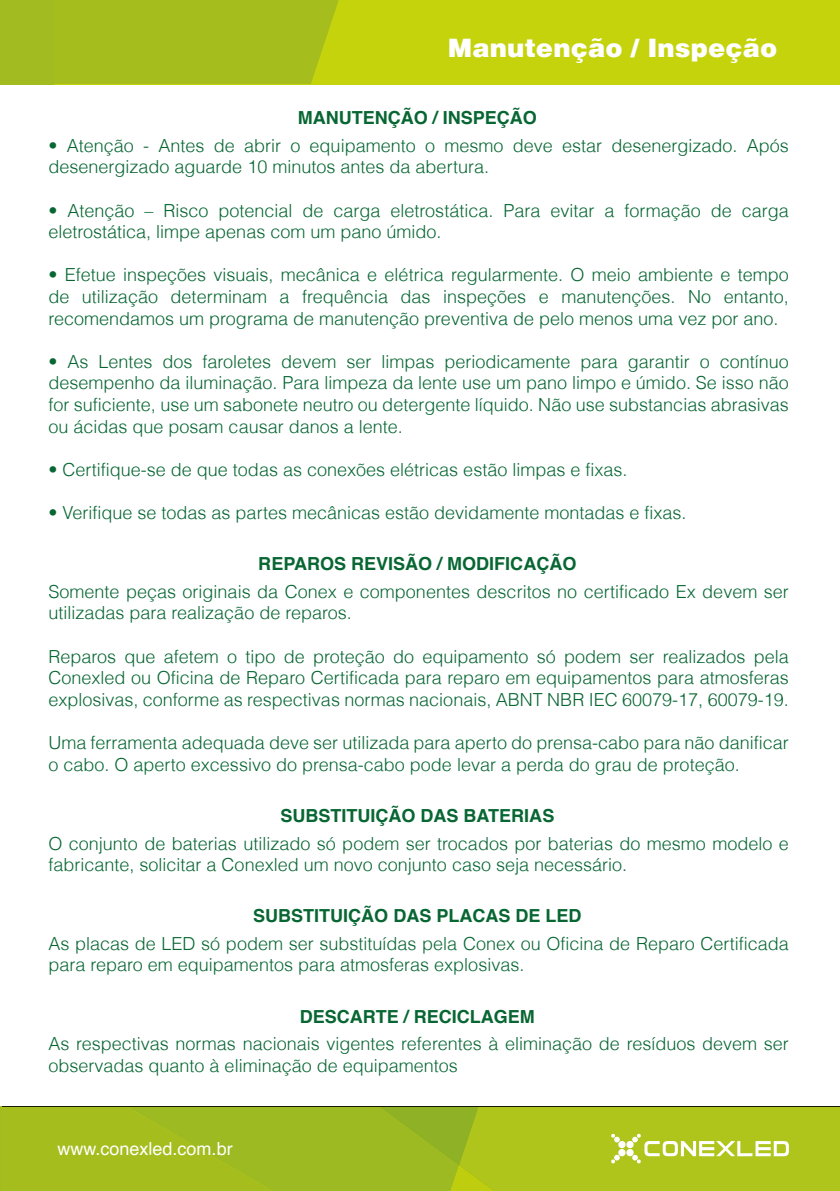
<style>
.page{position:relative;width:840px;height:1191px;background:#fff}
.page>*{position:absolute;margin:0;border:0;box-sizing:border-box;transform-origin:0 0}
.t1{font:900 26px "Helvetica";color:#fff}
.t2{font:300 18px/21.6px "Helvetica";color:#076632}
.t3{font:700 18px "Helvetica";color:#076632}
.t4{font:18px "Helvetica";color:#fff}
</style>
<div class="page">
<div style="left:0;top:0;width:311px;height:84px;background:#a5be1e"></div>
<div style="left:311px;top:0;width:528px;height:84px;background:#c5d30d"></div>
<svg style="left:0;top:1107px;width:839px;height:84px;background:#a7c022"></svg>
<h1 class="t1" style="left:447px;top:32px;width:331px">Manutenção / Inspeção</h1>
<p class="t3" style="left:297px;top:103px;width:241px">MANUTENÇÃO / INSPEÇÃO</p>
<p class="t2" style="left:48px;top:134px;width:741px">• Atenção - Antes de abrir o equipamento o mesmo deve estar desenergizado. Após desenergizado aguarde 10 minutos antes da abertura.</p>
<p class="t2" style="left:48px;top:199px;width:741px">• Atenção – Risco potencial de carga eletrostática. Para evitar a formação de carga eletrostática, limpe apenas com um pano úmido.</p>
<p class="t2" style="left:48px;top:264px;width:741px;text-align:justify">• Efetue inspeções visuais, mecânica e elétrica regularmente. O meio ambiente e tempo de utilização determinam a frequência das inspeções e manutenções. No entanto, recomendamos um programa de manutenção preventiva de pelo menos uma vez por ano.</p>
<p class="t2" style="left:48px;top:350px;width:741px;text-align:justify">• As Lentes dos faroletes devem ser limpas periodicamente para garantir o contínuo desempenho da iluminação. Para limpeza da lente use um pano limpo e úmido. Se isso não for suficiente, use um sabonete neutro ou detergente líquido. Não use substancias abrasivas ou ácidas que posam causar danos a lente.</p>
<p class="t2" style="left:48px;top:458px;width:580px">• Certifique-se de que todas as conexões elétricas estão limpas e fixas.</p>
<p class="t2" style="left:48px;top:502px;width:639px">• Verifique se todas as partes mecânicas estão devidamente montadas e fixas.</p>
<p class="t3" style="left:258px;top:549px;width:319px">REPAROS REVISÃO / MODIFICAÇÃO</p>
<p class="t2" style="left:48px;top:580px;width:741px">Somente peças originais da Conex e componentes descritos no certificado Ex devem ser utilizadas para realização de reparos.</p>
<p class="t2" style="left:48px;top:645px;width:741px;text-align:justify">Reparos que afetem o tipo de proteção do equipamento só podem ser realizados pela Conexled ou Oficina de Reparo Certificada para reparo em equipamentos para atmosferas explosivas, conforme as respectivas normas nacionais, ABNT NBR IEC 60079-17, 60079-19.</p>
<p class="t2" style="left:48px;top:731px;width:741px">Uma ferramenta adequada deve ser utilizada para aperto do prensa-cabo para não danificar o cabo. O aperto excessivo do prensa-cabo pode levar a perda do grau de proteção.</p>
<p class="t3" style="left:280px;top:801px;width:275px">SUBSTITUIÇÃO DAS BATERIAS</p>
<p class="t2" style="left:48px;top:832px;width:741px">O conjunto de baterias utilizado só podem ser trocados por baterias do mesmo modelo e fabricante, solicitar a Conexled um novo conjunto caso seja necessário.</p>
<p class="t3" style="left:253px;top:901px;width:330px">SUBSTITUIÇÃO DAS PLACAS DE LED</p>
<p class="t2" style="left:48px;top:932px;width:741px">As placas de LED só podem ser substituídas pela Conex ou Oficina de Reparo Certificada para reparo em equipamentos para atmosferas explosivas.</p>
<p class="t3" style="left:299px;top:1001px;width:237px">DESCARTE / RECICLAGEM</p>
<p class="t2" style="left:48px;top:1032px;width:741px">As respectivas normas nacionais vigentes referentes à eliminação de resíduos devem ser observadas quanto à eliminação de equipamentos</p>
<p class="t4" style="left:57px;top:1134px;width:177px">www.conexled.com.br</p>
</div>
